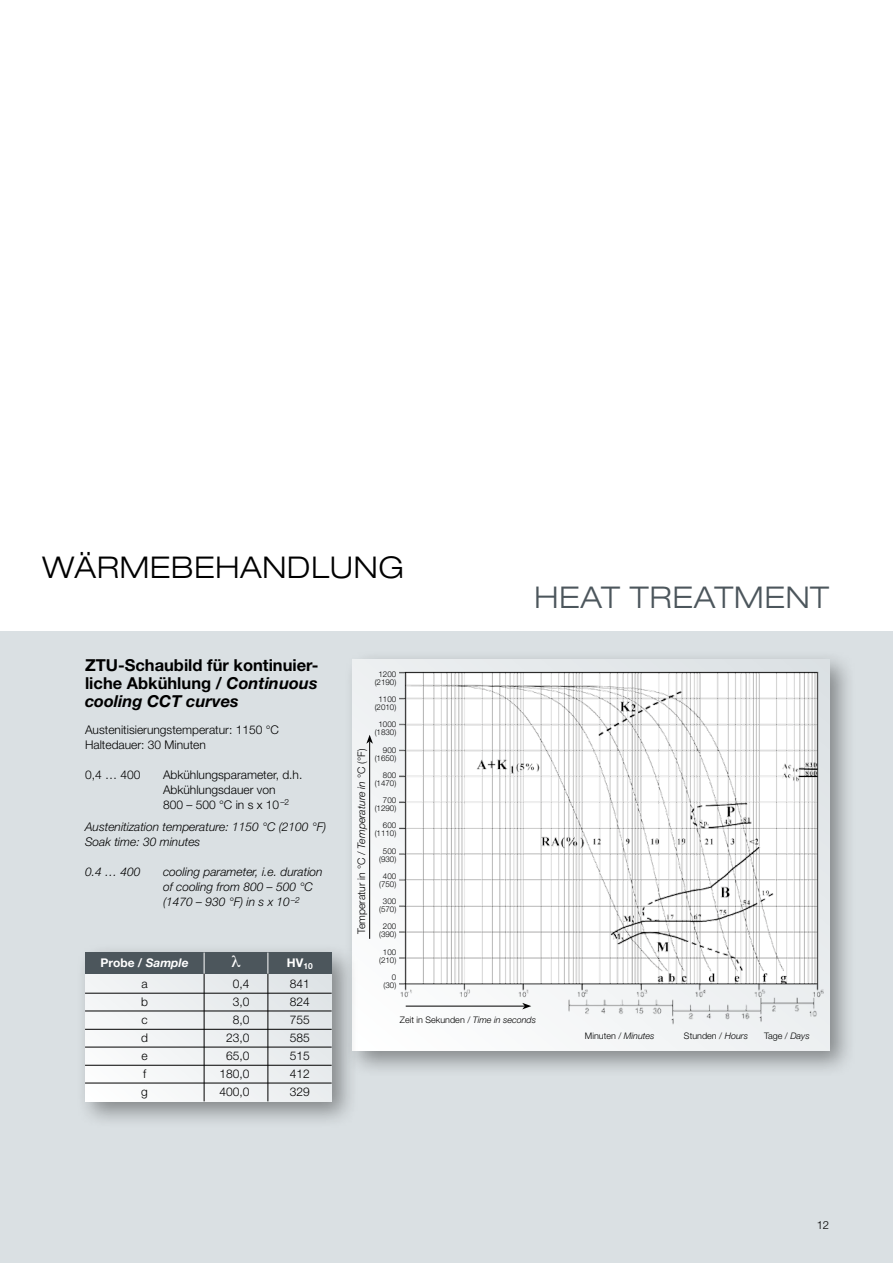
<style>
.page{position:relative;width:893px;height:1263px;background:#fff}
.page>*{position:absolute;margin:0;border:0;box-sizing:border-box;transform-origin:0 0}
.t1{font:300 expanded 30px "Helvetica Neue LT Std";letter-spacing:.025em;color:#000}
.t2{font:300 expanded 30px "Helvetica Neue LT Std";letter-spacing:.025em;color:#4c565c}
.t3{font:700 16.5px/18px "Helvetica Neue LT Std";color:#000;text-align:justify}
.t4{font:300 12px/15px "Helvetica Neue LT Std";color:#000}
.t5{font:italic 300 12px/15px "Helvetica Neue LT Std";color:#000}
.t6{font:700 12px "Helvetica Neue LT Std";color:#fff}
.t7{font:300 11.25px "Helvetica Neue LT Std";color:#000}
.t8{font:300 10.5px "Helvetica Neue LT Std";color:#000}
.t9{font:300 9px "Helvetica Neue LT Std";color:#000}
.t10{font:300 7.95px/7.9px "Helvetica Neue LT Std";color:#000;text-align:center}
.s1{font-style:italic}
</style>
<div class="page">
<div style="left:0;top:631px;width:893px;height:632px;background:#dae0e3"></div>
<div style="left:343px;top:649px;width:514px;height:429px;background:#000;opacity:.4"></div>
<div style="left:353px;top:659px;width:476px;height:391px;background:linear-gradient(to right,#f9fafa,#e8ecee)"></div>
<img style="left:399px;top:669px;width:425px;height:356px">
<hr style="left:406px;top:1006px;width:119px;height:1px;background:#000">
<svg style="left:522px;top:1003px;width:9px;height:6px"></svg>
<div style="left:75px;top:943px;width:284px;height:186px;background:#000;opacity:.4"></div>
<svg style="left:85px;top:974px;width:247px;height:127px"></svg>
<div style="left:85px;top:952px;width:247px;height:22px;background:#4c565c"></div>
<hr style="left:85px;top:993px;width:247px;height:1px;background:#000">
<hr style="left:85px;top:1011px;width:247px;height:1px;background:#000">
<hr style="left:85px;top:1029px;width:247px;height:1px;background:#000">
<hr style="left:85px;top:1047px;width:247px;height:1px;background:#000">
<hr style="left:85px;top:1065px;width:247px;height:1px;background:#000">
<hr style="left:85px;top:1083px;width:247px;height:1px;background:#000">
<svg style="left:204px;top:952px;width:1px;height:22px"></svg>
<svg style="left:268px;top:952px;width:1px;height:22px"></svg>
<hr style="left:204px;top:974px;width:1px;height:127px;background:#000">
<hr style="left:268px;top:974px;width:1px;height:127px;background:#000">
<hr style="left:369px;top:741px;width:1px;height:198px;background:#000">
<svg style="left:366px;top:735px;width:7px;height:9px"></svg>
<h1 class="t1" style="left:43px;top:549px;width:363px">WÄRMEBEHANDLUNG</h1>
<h1 class="t2" style="left:534px;top:579px;width:296px">HEAT TREATMENT</h1>
<h2 class="t3" style="left:85px;top:656px;width:235px">ZTU-Schaubild für kontinuier&shy;liche Abkühlung / <span class="s1">Continuous cooling CCT curves</span></h2>
<p class="t4" style="left:85px;top:722px;width:195px">Austenitisierungstemperatur: 1150 °C<br>Haltedauer: 30 Minuten</p>
<p class="t4" style="left:85px;top:767px;width:57px">0,4 … 400</p>
<p class="t4" style="left:163px;top:767px;width:141px">Abkühlungsparameter, d.h.<br>Abkühlungsdauer von<br>800 – 500 °C in s x 10<sup>–2</sup></p>
<p class="t5" style="left:85px;top:819px;width:243px">Austenitization temperature: 1150 °C (2100 °F)<br>Soak time: 30 minutes</p>
<p class="t5" style="left:85px;top:864px;width:57px">0.4 … 400</p>
<p class="t5" style="left:163px;top:864px;width:161px">cooling parameter, i.e. duration of cooling from 800 – 500 °C (1470 – 930 °F) in s x 10<sup>–2</sup></p>
<p class="t6" style="left:101px;top:955px;width:90px">Probe / <span class="s1">Sample</span></p>
<p class="t6" style="left:287px;top:955px;width:27px">HV<sub>10</sub></p>
<p class="t4" style="left:141px;top:976px;width:8px">a</p>
<p class="t4" style="left:233px;top:976px;width:18px">0,4</p>
<p class="t4" style="left:290px;top:976px;width:22px">841</p>
<p class="t4" style="left:141px;top:994px;width:8px">b</p>
<p class="t4" style="left:233px;top:994px;width:18px">3,0</p>
<p class="t4" style="left:290px;top:994px;width:22px">824</p>
<p class="t4" style="left:141px;top:1012px;width:8px">c</p>
<p class="t4" style="left:233px;top:1012px;width:18px">8,0</p>
<p class="t4" style="left:290px;top:1012px;width:22px">755</p>
<p class="t4" style="left:141px;top:1030px;width:8px">d</p>
<p class="t4" style="left:226px;top:1030px;width:25px">23,0</p>
<p class="t4" style="left:290px;top:1030px;width:22px">585</p>
<p class="t4" style="left:141px;top:1048px;width:8px">e</p>
<p class="t4" style="left:226px;top:1048px;width:25px">65,0</p>
<p class="t4" style="left:290px;top:1048px;width:22px">515</p>
<p class="t4" style="left:143px;top:1066px;width:5px">f</p>
<p class="t4" style="left:220px;top:1066px;width:32px">180,0</p>
<p class="t4" style="left:290px;top:1066px;width:22px">412</p>
<p class="t4" style="left:141px;top:1084px;width:8px">g</p>
<p class="t4" style="left:220px;top:1084px;width:32px">400,0</p>
<p class="t4" style="left:290px;top:1084px;width:22px">329</p>
<p class="t10" style="left:375px;top:670px;width:23px">1200 (2190)</p>
<p class="t10" style="left:375px;top:695px;width:23px">1100 (2010)</p>
<p class="t10" style="left:375px;top:720px;width:23px">1000 (1830)</p>
<p class="t10" style="left:375px;top:746px;width:23px;text-align:right">900 (1650)</p>
<p class="t10" style="left:375px;top:771px;width:23px;text-align:right">800 (1470)</p>
<p class="t10" style="left:375px;top:796px;width:23px;text-align:right">700 (1290)</p>
<p class="t10" style="left:375px;top:821px;width:23px;text-align:right">600 (1110)</p>
<p class="t10" style="left:379px;top:847px;width:19px">500 (930)</p>
<p class="t10" style="left:379px;top:872px;width:19px">400 (750)</p>
<p class="t10" style="left:379px;top:897px;width:19px">300 (570)</p>
<p class="t10" style="left:379px;top:922px;width:19px">200 (390)</p>
<p class="t10" style="left:379px;top:948px;width:19px">100 (210)</p>
<p class="t10" style="left:384px;top:973px;width:14px;text-align:right">0 (30)</p>
<p class="t8" style="left:355px;top:934px;width:187px;rotate:-90deg">Temperatur in °C / <span class="s1">Temperature in</span> °C (°F)</p>
<p class="t9" style="left:400px;top:1014px;width:138px">Zeit in Sekunden / <span class="s1">Time in seconds</span></p>
<p class="t9" style="left:585px;top:1030px;width:71px">Minuten / <span class="s1">Minutes</span></p>
<p class="t9" style="left:684px;top:1030px;width:66px">Stunden / <span class="s1">Hours</span></p>
<p class="t9" style="left:764px;top:1030px;width:47px">Tage / <span class="s1">Days</span></p>
<p class="t7" style="left:817px;top:1217px;width:14px">12</p>
</div>
